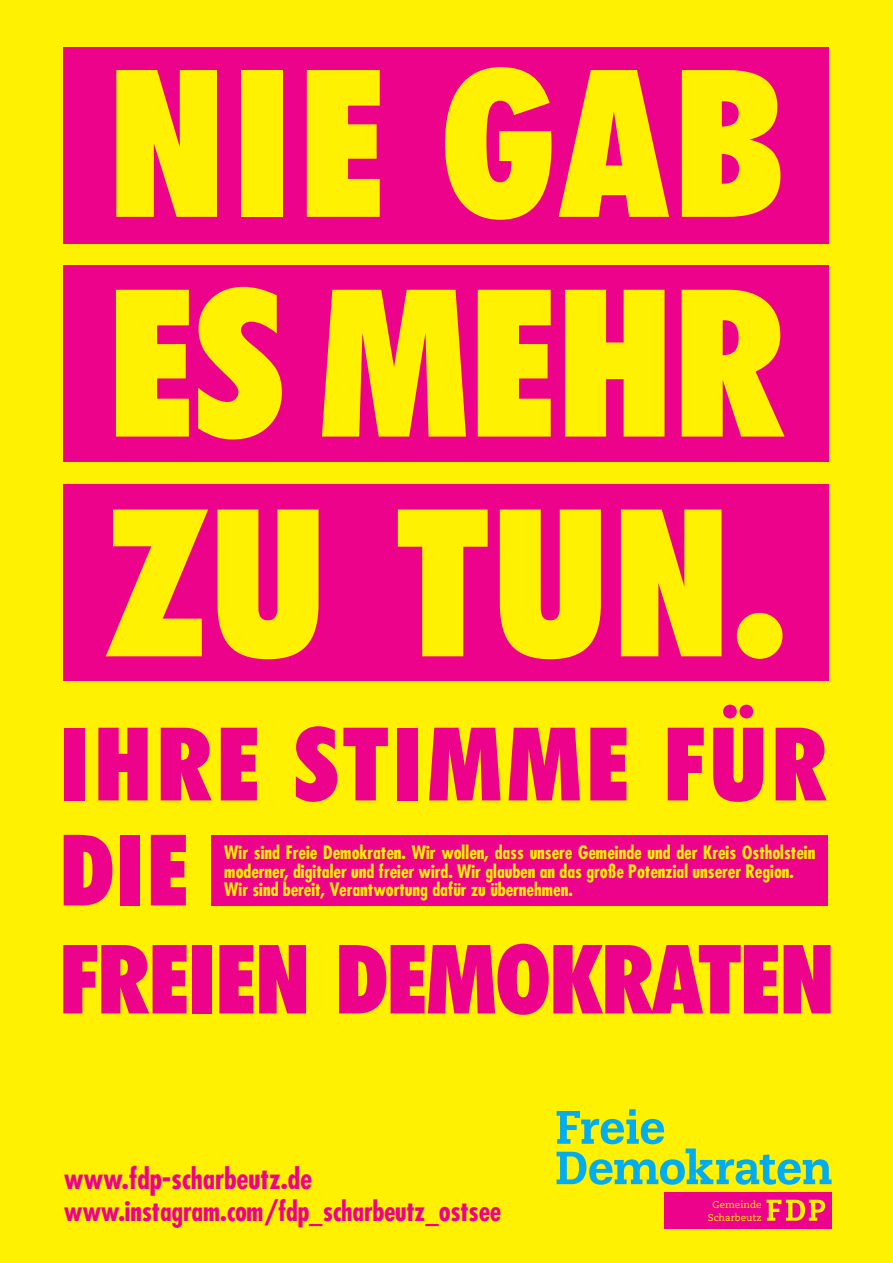
<style>
.page{position:relative;width:893px;height:1263px;background:#fff101}
.page>*{position:absolute;margin:0;border:0;box-sizing:border-box;transform-origin:0 0}
.t1{font:900 condensed 205.95px/219.8px "Futura BT";letter-spacing:.02em;color:#fff101;text-align:justify}
.t2{font:900 condensed 102px "Futura BT";letter-spacing:.045em;color:#ed028c}
.t3{font:900 condensed 99px "Futura BT";color:#ed028c}
.t4{font:900 condensed 96px "Futura BT";letter-spacing:-.01em;color:#ed028c}
.t5{font:700 condensed 28.5px "Futura";color:#ed028c}
.t6{font:700 condensed 27px "Futura";letter-spacing:-.005em;color:#ed028c}
.t7{font:700 condensed 18px/18.8px "Futura";color:#fff101}
.t8{font:9.75px/13.4px "Caecilia LT Std";color:#fff101;text-align:center}
</style>
<div class="page">
<div style="left:64px;top:485px;width:765px;height:196px;background:#ed028c"></div>
<div style="left:64px;top:266px;width:765px;height:196px;background:#ed028c"></div>
<div style="left:64px;top:47px;width:765px;height:196px;background:#ed028c"></div>
<div style="left:664px;top:1192px;width:167px;height:37px;background:#ed028c"></div>
<svg style="left:557px;top:1111px;width:274px;height:74px"></svg>
<div style="left:629px;top:1109px;width:7px;height:7px;background:#00aeef"></div>
<svg style="left:766px;top:1200px;width:59px;height:21px"></svg>
<div style="left:212px;top:836px;width:616px;height:70px;background:#ed028c"></div>
<h1 class="t1" style="left:108px;top:32px;width:679px">NIE GAB ES MEHR ZU TUN.</h1>
<h2 class="t2" style="left:60px;top:702px;width:769px">IHRE STIMME FÜR</h2>
<h3 class="t3" style="left:60px;top:810px;width:131px">DIE</h3>
<h3 class="t4" style="left:60px;top:921px;width:777px">FREIEN DEMOKRATEN</h3>
<p class="t7" style="left:224px;top:843px;width:593px">Wir sind Freie Demokraten. Wir wollen, dass unsere Gemeinde und der Kreis Ostholstein moderner, digitaler und freier wird. Wir glauben an das große Potenzial unserer Region.<br>Wir sind bereit, Verantwortung dafür zu übernehmen.</p>
<h3 class="t5" style="left:64px;top:1159px;width:250px">www.fdp-scharbeutz.de</h3>
<h3 class="t6" style="left:64px;top:1193px;width:439px">www.instagram.com/fdp_scharbeutz_ostsee</h3>
<p class="t8" style="left:708px;top:1198px;width:55px">Gemeinde<br>Scharbeutz</p>
</div>
